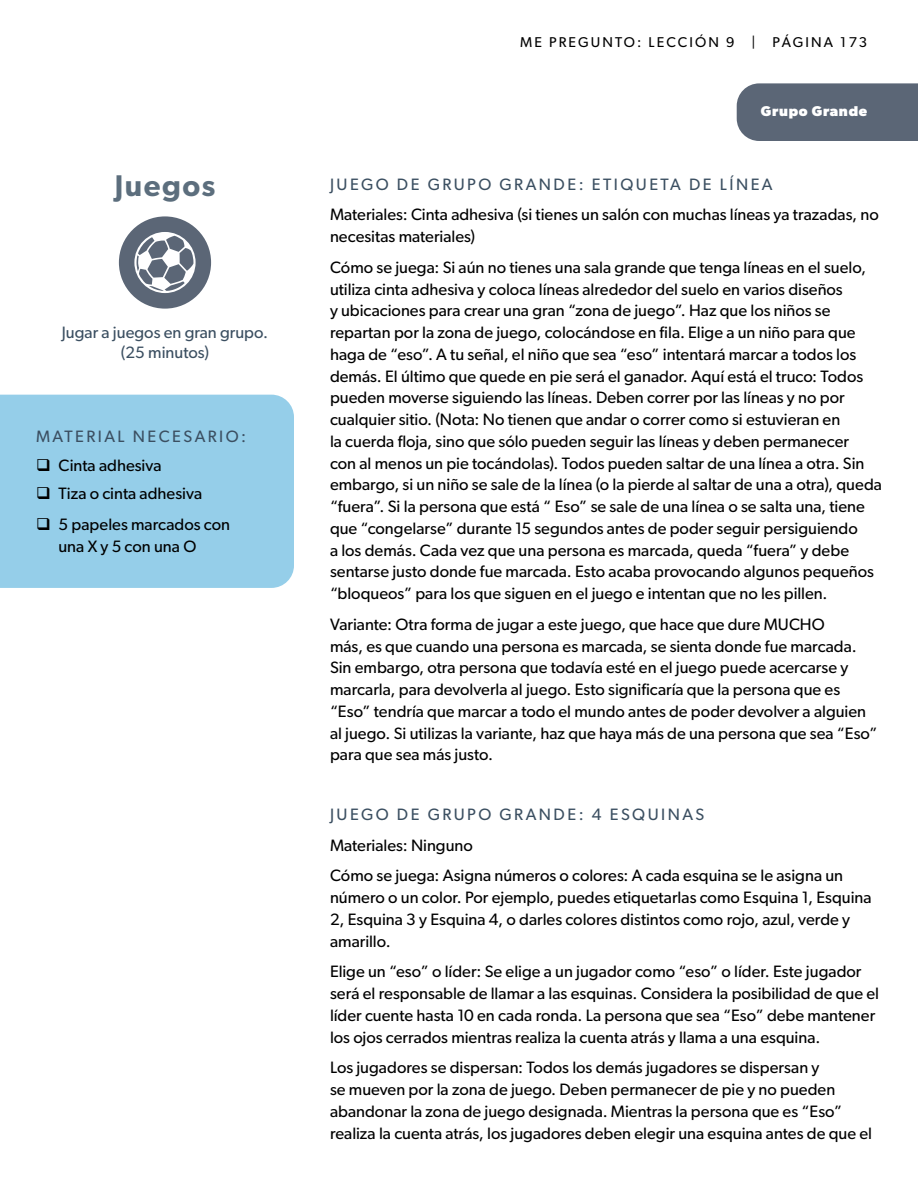
<style>
.page{position:relative;width:918px;height:1188px;background:#fff}
.page>*{position:absolute;margin:0;border:0;box-sizing:border-box;transform-origin:0 0}
.t1{font:600 30px "Gibson";letter-spacing:.05em;color:#5c6e7d}
.t2{font:16.5px/21.8px "Gibson";color:#000}
.t3{font:16.5px "Gibson";letter-spacing:.15em;color:#3b4f61}
.t4{font:16.5px/19.8px "Gibson";color:#3b4f61;text-align:center}
.t5{font:14.25px "Gibson";letter-spacing:.15em;color:#000}
.t6{font:700 14.25px "Gibson";letter-spacing:.05em;color:#fff}
</style>
<div class="page">
<div style="left:737px;top:83px;width:181px;height:58px;background:#5b6676"></div>
<div style="left:119px;top:216px;width:92px;height:93px;background:#5b6676;border-radius:50%"></div>
<svg style="left:134px;top:232px;width:62px;height:61px"></svg>
<div style="left:0;top:395px;width:294px;height:193px;background:#95cee9"></div>
<h1 class="t1" style="left:115px;top:168px;width:102px">Juegos</h1>
<p class="t4" style="left:62px;top:323px;width:208px">Jugar a juegos en gran grupo. (25 minutos)</p>
<p class="t3" style="left:36px;top:426px;width:212px">MATERIAL NECESARIO:</p>
<p class="t2" style="left:36px;top:454px;width:127px">❑ Cinta adhesiva</p>
<p class="t2" style="left:36px;top:483px;width:168px">❑ Tiza o cinta adhesiva</p>
<p class="t2" style="left:59px;top:513px;width:173px;text-indent:-23px">❑ 5 papeles marcados con una X y 5 con una O</p>
<p class="t5" style="left:520px;top:34px;width:349px">ME PREGUNTO: LECCIÓN 9 | PÁGINA 173</p>
<p class="t6" style="left:761px;top:103px;width:108px">Grupo Grande</p>
<p class="t3" style="left:330px;top:174px;width:444px">JUEGO DE GRUPO GRANDE: ETIQUETA DE LÍNEA</p>
<p class="t2" style="left:330px;top:204px;width:550px">Materiales: Cinta adhesiva (si tienes un salón con muchas líneas ya trazadas, no necesitas materiales)</p>
<p class="t2" style="left:330px;top:256px;width:553px">Cómo se juega: Si aún no tienes una sala grande que tenga líneas en el suelo, utiliza cinta adhesiva y coloca líneas alrededor del suelo en varios diseños<br>y ubicaciones para crear una gran “zona de juego”. Haz que los niños se repartan por la zona de juego, colocándose en fila. Elige a un niño para que haga de “eso”. A tu señal, el niño que sea “eso” intentará marcar a todos los demás. El último que quede en pie será el ganador. Aquí está el truco: Todos pueden moverse siguiendo las líneas. Deben correr por las líneas y no por cualquier sitio. (Nota: No tienen que andar o correr como si estuvieran en<br>la cuerda floja, sino que sólo pueden seguir las líneas y deben permanecer<br>con al menos un pie tocándolas). Todos pueden saltar de una línea a otra. Sin embargo, si un niño se sale de la línea (o la pierde al saltar de una a otra), queda “fuera”. Si la persona que está “ Eso” se sale de una línea o se salta una, tiene que “congelarse” durante 15 segundos antes de poder seguir persiguiendo<br>a los demás. Cada vez que una persona es marcada, queda “fuera” y debe sentarse justo donde fue marcada. Esto acaba provocando algunos pequeños “bloqueos” para los que siguen en el juego e intentan que no les pillen.</p>
<p class="t2" style="left:330px;top:613px;width:549px">Variante: Otra forma de jugar a este juego, que hace que dure MUCHO<br>más, es que cuando una persona es marcada, se sienta donde fue marcada.<br>Sin embargo, otra persona que todavía esté en el juego puede acercarse y marcarla, para devolverla al juego. Esto significaría que la persona que es “Eso” tendría que marcar a todo el mundo antes de poder devolver a alguien al juego. Si utilizas la variante, haz que haya más de una persona que sea “Eso” para que sea más justo.</p>
<p class="t3" style="left:330px;top:804px;width:376px">JUEGO DE GRUPO GRANDE: 4 ESQUINAS</p>
<p class="t2" style="left:330px;top:829px;width:515px;line-height:30.8px">Materiales: Ninguno<br>Cómo se juega: Asigna números o colores: A cada esquina se le asigna un</p>
<p class="t2" style="left:330px;top:886px;width:543px">número o un color. Por ejemplo, puedes etiquetarlas como Esquina 1, Esquina<br>2, Esquina 3 y Esquina 4, o darles colores distintos como rojo, azul, verde y amarillo.</p>
<p class="t2" style="left:330px;top:961px;width:551px">Elige un “eso” o líder: Se elige a un jugador como “eso” o líder. Este jugador será el responsable de llamar a las esquinas. Considera la posibilidad de que el líder cuente hasta 10 en cada ronda. La persona que sea “Eso” debe mantener los ojos cerrados mientras realiza la cuenta atrás y llama a una esquina.</p>
<p class="t2" style="left:330px;top:1057px;width:544px">Los jugadores se dispersan: Todos los demás jugadores se dispersan y<br>se mueven por la zona de juego. Deben permanecer de pie y no pueden abandonar la zona de juego designada. Mientras la persona que es “Eso” realiza la cuenta atrás, los jugadores deben elegir una esquina antes de que el</p>
</div>
